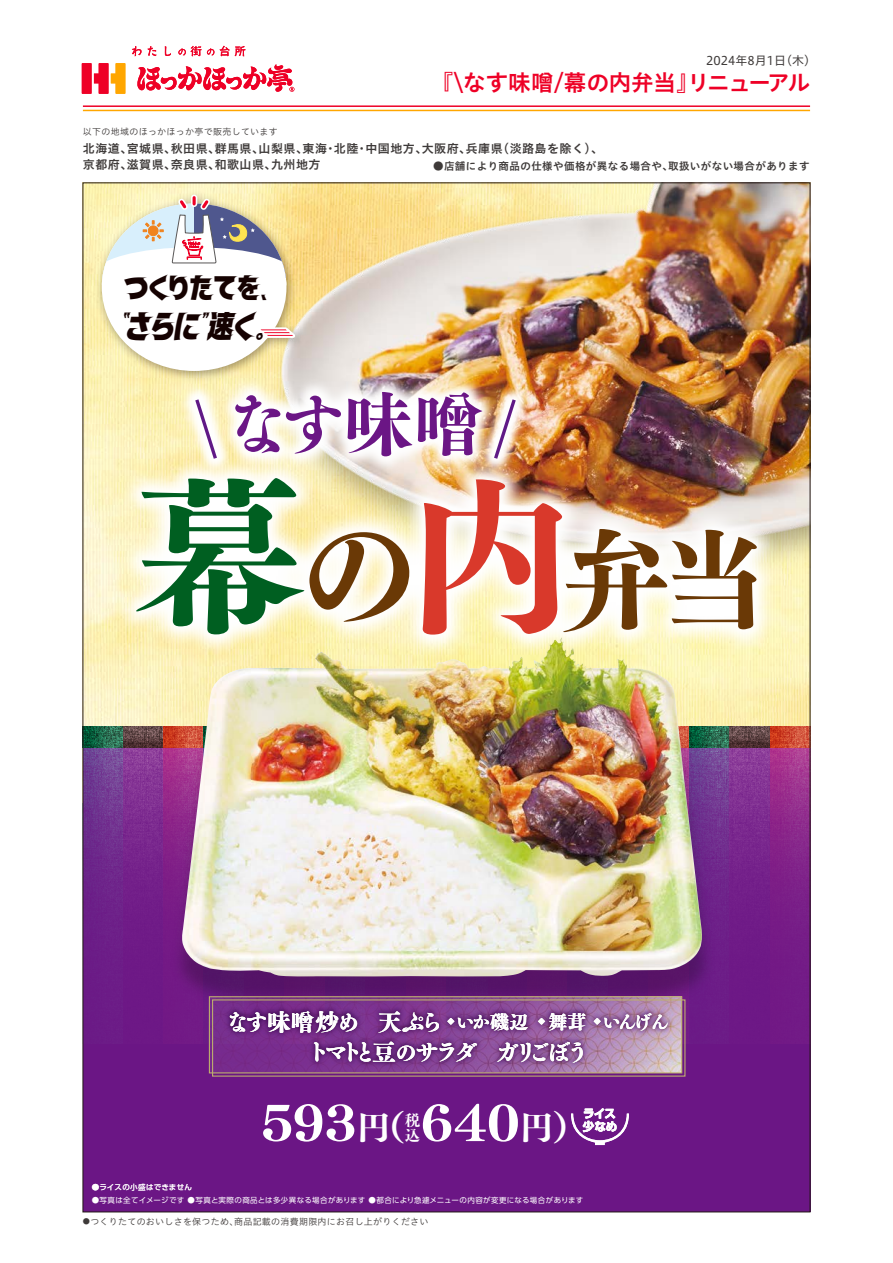
<style>
.page{position:relative;width:893px;height:1263px;background:#fff}
.page>*{position:absolute;margin:0;border:0;box-sizing:border-box;transform-origin:0 0}
.t1{font:111.6px "Tsuku BMD Min Std E";color:#6a3906}
.t2{font:70.35px "Tsuku BMD Min Std E";color:#6b1685}
.t3{font:48.3px "Tsuku BMD Min Std E";letter-spacing:-.005em;color:#fff;scale:1.2 1}
.t4{font:italic 30.6px "CHI Speedy Right full R";color:#150201;scale:.91 1}
.t5{font:27px "CHI Speedy Right full R";letter-spacing:-.09em;color:#150201}
.t6{font:23.7px "Tsuku BMD Min Std E";letter-spacing:-.205em;color:#fff}
.t7{font:23.7px "Tsuku BMD Min Std E";letter-spacing:-.08em;color:#fff}
.t8{font:22.5px "Hiragino UD Sans Std N W6";letter-spacing:-.01em;color:#ee0026}
.t9{font:18.9px "Tsuku BMD Min Std E";letter-spacing:-.1em;color:#fff}
.t10{font:15.45px "Tsuku BMD Min Std E";color:#fff}
.t11{font:12px/16.5px "Hiragino UD Sans Std N W6";letter-spacing:.04em;color:#3e3a39}
.t12{font:12px "Hiragino UD Sans Std N W4";color:#3e3a39}
.t13{font:700 11.85px/13.5px "UD Shin Go Pro";letter-spacing:-.04em;color:#fff}
.t14{font:10.5px "Hiragino UD Sans Std N W6";letter-spacing:.04em;color:#3e3a39}
.t15{font:9px "Hiragino UD Sans Std N W3";letter-spacing:.03em;color:#3e3a39}
.t16{font:7.5px "UD Shin Go Pro";letter-spacing:.03em;color:#fff}
.s1{font-size:171.6px;color:#005f21}
.s2{font-size:137.25px}
.s3{font-size:171.6px;color:#d9392b}
.s4{font-size:33.9px}
.s5{font-size:7.2px}
</style>
<div class="page">
<img style="left:85px;top:184px;width:723px;height:543px">
<div style="left:83px;top:727px;width:727px;height:485px;background:#6b1685"></div>
<svg style="left:85px;top:747px;width:38px;height:260px;fill:#6d258a"></svg>
<div style="left:123px;top:747px;width:41px;height:296px;background:linear-gradient(to bottom,#853595,#661082)"></div>
<div style="left:730px;top:747px;width:40px;height:296px;background:linear-gradient(to bottom,#863796,#661082)"></div>
<svg style="left:770px;top:747px;width:38px;height:198px"></svg>
<svg style="left:85px;top:727px;width:38px;height:20px"></svg>
<svg style="left:123px;top:727px;width:6px;height:20px"></svg>
<svg style="left:758px;top:727px;width:12px;height:20px"></svg>
<svg style="left:770px;top:727px;width:38px;height:20px"></svg>
<img style="left:310px;top:184px;width:498px;height:406px">
<img style="left:177px;top:385px;width:37px;height:64px">
<img style="left:185px;top:389px;width:29px;height:60px">
<svg style="left:193px;top:396px;width:21px;height:53px"></svg>
<img style="left:502px;top:381px;width:32px;height:68px">
<img style="left:502px;top:389px;width:24px;height:60px">
<svg style="left:502px;top:396px;width:16px;height:53px"></svg>
<img style="left:214px;top:371px;width:288px;height:78px">
<img style="left:223px;top:379px;width:273px;height:70px">
<img style="left:108px;top:449px;width:681px;height:236px">
<img style="left:121px;top:459px;width:660px;height:219px">
<img style="left:129px;top:651px;width:629px;height:392px">
<img style="left:521px;top:639px;width:40px;height:29px">
<svg style="left:571px;top:1121px;width:58px;height:24px"></svg>
<img style="left:175px;top:955px;width:549px;height:166px">
<img style="left:92px;top:184px;width:218px;height:201px">
<div style="left:102px;top:204px;width:184px;height:167px;background:#fff;border-radius:50%"></div>
<svg style="left:102px;top:193px;width:184px;height:109px"></svg>
<svg style="left:260px;top:324px;width:44px;height:18px"></svg>
<svg style="left:132px;top:46px;width:10px;height:10px"></svg>
<svg style="left:148px;top:46px;width:9px;height:10px"></svg>
<svg style="left:165px;top:46px;width:6px;height:10px"></svg>
<svg style="left:178px;top:46px;width:36px;height:10px"></svg>
<svg style="left:220px;top:46px;width:25px;height:10px"></svg>
<svg style="left:137px;top:64px;width:157px;height:28px"></svg>
<div style="left:82px;top:63px;width:10px;height:31px;background:#ee0026"></div>
<svg style="left:94px;top:63px;width:31px;height:31px"></svg>
<hr style="left:83px;top:105px;width:727px;height:2px;background:#ee0026">
<hr style="left:83px;top:110px;width:727px;height:1px;background:#ffa600">
<h3 class="t12" style="left:706px;top:52px;width:111px">2024年8月1日（木）</h3>
<h3 class="t8" style="left:431px;top:66px;width:381px">『\なす味噌/幕の内弁当』リニューアル</h3>
<p class="t15" style="left:83px;top:125px;width:196px">以下の地域のほっかほっか亭で販売しています</p>
<h3 class="t11" style="left:83px;top:139px;width:522px">北海道、宮城県、秋田県、群馬県、山梨県、東海・北陸・中国地方、大阪府、兵庫県（淡路島を除く）、京都府、滋賀県、奈良県、和歌山県、九州地方</h3>
<h3 class="t14" style="left:433px;top:158px;width:378px">●店舗により商品の仕様や価格が異なる場合や、取扱いがない場合があります</h3>
<h3 class="t5" style="left:123px;top:274px;width:153px">つくりたてを、</h3>
<h3 class="t4" style="left:116px;top:311px;width:178px">“さらに”速く。</h3>
<h2 class="t2" style="left:221px;top:361px;width:263px">なす味噌</h2>
<h1 class="t1" style="left:133px;top:479px;width:637px"><span class="s1">幕</span><span class="s2">の</span><span class="s3">内</span>弁当</h1>
<h3 class="t7" style="left:226px;top:1000px;width:219px">なす味噌炒め 天ぷら</h3>
<h3 class="t9" style="left:447px;top:1004px;width:83px"><sup>◆</sup> いか磯辺</h3>
<h3 class="t9" style="left:538px;top:1004px;width:133px"><sup>◆</sup> 舞茸 <sup>◆</sup> いんげん</h3>
<h3 class="t6" style="left:306px;top:1030px;width:285px">トマトと豆のサラダ ガリごぼう</h3>
<p class="t16" style="left:92px;top:1181px;width:102px">●ライスの小盛はできません</p>
<h3 class="t3" style="left:261px;top:1079px;width:273px">593<span class="s4">円（</span><sup>税</sup>640<span class="s4">円）</span></h3>
<h3 class="t10" style="left:405px;top:1121px;width:17px">込</h3>
<h3 class="t13" style="left:583px;top:1106px;width:36px">ライス少なめ</h3>
<p class="t16" style="left:92px;top:1194px;width:493px">●写真は全てイメージです ●写真と実際の商品とは多少異なる場合があります ●都合により急遽メニューの内容が変更になる場合があります</p>
<p class="t15" style="left:83px;top:1214px;width:347px"><span class="s5">●</span>つくりたてのおいしさを保つため、商品記載の消費期限内にお召し上がりください</p>
</div>
